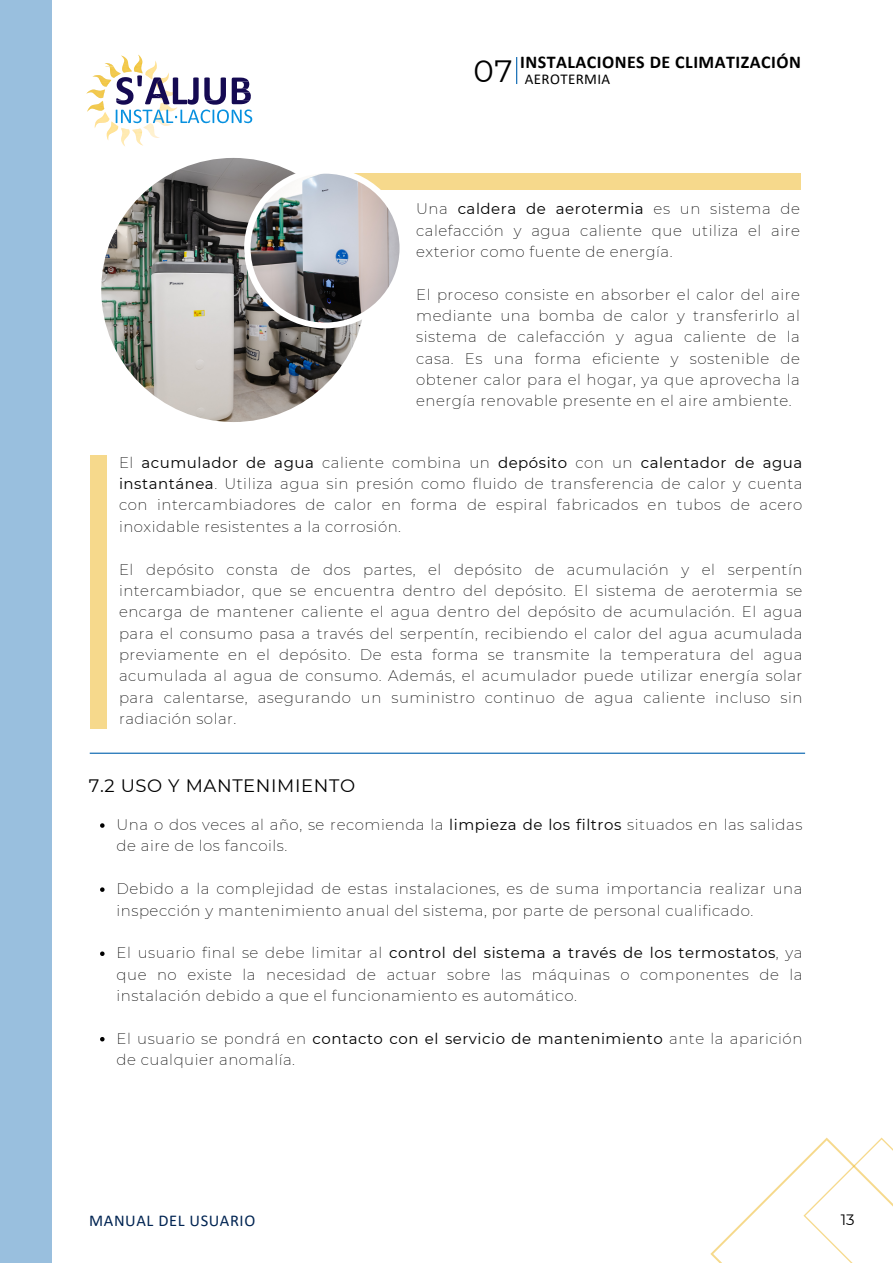
<style>
.page{position:relative;width:893px;height:1264px;background:#fff}
.page>*{position:absolute;margin:0;border:0;box-sizing:border-box;transform-origin:0 0}
.t1{font:30.75px "Montserrat";color:#000}
.t2{font:700 18px "Calibri";letter-spacing:.025em;color:#000}
.t3{font:18px "Montserrat";letter-spacing:.035em;color:#000}
.t4{font:16.5px "Calibri";letter-spacing:.035em;color:#012452}
.t5{font:200 15px/21.3px "Montserrat";letter-spacing:.035em;color:#000;text-align:justify}
.t6{font:15px "Calibri";letter-spacing:.025em;color:#000}
.t7{font:15px "Montserrat";color:#000}
.s1{font-weight:400}
</style>
<div class="page">
<svg style="left:516px;top:57px;width:1px;height:27px"></svg>
<svg style="left:86px;top:55px;width:167px;height:91px"></svg>
<div style="left:0;top:0;width:52px;height:1262px;background:#99bfde"></div>
<svg style="left:710px;top:1137px;width:182px;height:125px"></svg>
<img style="left:101px;top:158px;width:264px;height:264px;border-radius:50%">
<div style="left:349px;top:173px;width:451px;height:16px;background:#f6d98c"></div>
<div style="left:244px;top:168px;width:162px;height:160px;background:#fff;border-radius:50%"></div>
<img style="left:250px;top:174px;width:149px;height:148px;border-radius:50%">
<div style="left:90px;top:455px;width:16px;height:273px;background:#f6d98c"></div>
<svg style="left:100px;top:823px;width:5px;height:4px"></svg>
<svg style="left:100px;top:887px;width:5px;height:4px"></svg>
<svg style="left:100px;top:951px;width:5px;height:5px"></svg>
<svg style="left:100px;top:1037px;width:5px;height:4px"></svg>
<hr style="left:90px;top:752px;width:715px;height:1px;background:#0061ae">
<p class="t1" style="left:473px;top:52px;width:41px">07</p>
<p class="t2" style="left:520px;top:54px;width:282px">INSTALACIONES DE CLIMATIZACIÓN</p>
<p class="t6" style="left:524px;top:73px;width:87px">AEROTERMIA</p>
<p class="t5" style="left:416px;top:198px;width:385px">Una <span class="s1">caldera de aerotermia</span> es un sistema de calefacción y agua caliente que utiliza el aire exterior como fuente de energía.</p>
<p class="t5" style="left:416px;top:283px;width:385px">El proceso consiste en absorber el calor del aire mediante una bomba de calor y transferirlo al sistema de calefacción y agua caliente de la casa. Es una forma eficiente y sostenible de obtener calor para el hogar, ya que aprovecha la energía renovable presente en el aire ambiente.</p>
<p class="t5" style="left:119px;top:451px;width:685px">El <span class="s1">acumulador de agua</span> caliente combina un <span class="s1">depósito</span> con un <span class="s1">calentador de agua instantánea</span>. Utiliza agua sin presión como fluido de transferencia de calor y cuenta con intercambiadores de calor en forma de espiral fabricados en tubos de acero inoxidable resistentes a la corrosión.</p>
<p class="t5" style="left:119px;top:558px;width:685px">El depósito consta de dos partes, el depósito de acumulación y el serpentín intercambiador, que se encuentra dentro del depósito. El sistema de aerotermia se encarga de mantener caliente el agua dentro del depósito de acumulación. El agua para el consumo pasa a través del serpentín, recibiendo el calor del agua acumulada previamente en el depósito. De esta forma se transmite la temperatura del agua acumulada al agua de consumo. Además, el acumulador puede utilizar energía solar para calentarse, asegurando un suministro continuo de agua caliente incluso sin radiación solar.</p>
<p class="t3" style="left:89px;top:775px;width:268px">7.2 USO Y MANTENIMIENTO</p>
<p class="t5" style="left:116px;top:814px;width:687px">Una o dos veces al año, se recomienda la <span class="s1">limpieza de los filtros</span> situados en las salidas de aire de los fancoils.</p>
<p class="t5" style="left:116px;top:878px;width:687px">Debido a la complejidad de estas instalaciones, es de suma importancia realizar una inspección y mantenimiento anual del sistema, por parte de personal cualificado.</p>
<p class="t5" style="left:116px;top:942px;width:687px">El usuario final se debe limitar al <span class="s1">control del sistema a través de los termostatos</span>, ya que no existe la necesidad de actuar sobre las máquinas o componentes de la instalación debido a que el funcionamiento es automático.</p>
<p class="t5" style="left:116px;top:1027px;width:687px">El usuario se pondrá en <span class="s1">contacto con el servicio de mantenimiento</span> ante la aparición de cualquier anomalía.</p>
<p class="t4" style="left:89px;top:1213px;width:167px">MANUAL DEL USUARIO</p>
<p class="t7" style="left:840px;top:1210px;width:15px">13</p>
</div>
